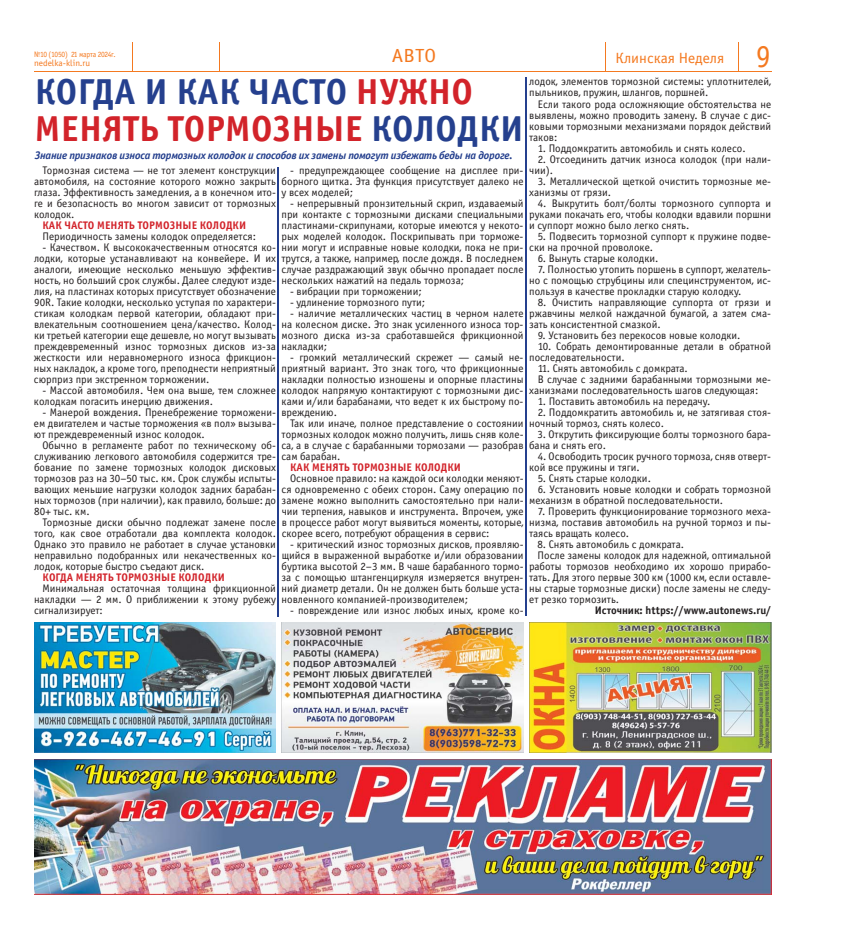
<style>
.page{position:relative;width:842px;height:936px;background:#fff}
.page>*{position:absolute;margin:0;border:0;box-sizing:border-box;transform-origin:0 0}
.t1{font:36.1px/37.2px "Officina Sans Bold ITC";letter-spacing:.01em;color:#25408e}
.t2{font:32px "Officina Sans Book ITC";color:#f47920;scale:.93 1}
.t3{font:19px "Officina Sans Book ITC";color:#f47920;scale:1.1 1}
.t4{font:14.9px "Officina Sans Book ITC";color:#f47920}
.t5{font:11px/11px "Officina Sans Book ITC";color:#231f20;text-align:justify}
.t6{font:italic 11px "Officina Sans Bold ITC";letter-spacing:-.02em;color:#25408e}
.t7{font:11px "Officina Sans Bold ITC";letter-spacing:.01em;color:#d2232a}
.t8{font:11px "Officina Sans Bold ITC";color:#231f20}
.t9{font:8.9px "Officina Sans Book ITC";color:#f47920}
.t10{font:8px "Officina Sans Book ITC";letter-spacing:-.04em;color:#f47920;scale:.94 1}
.s1{color:#d2232a}
</style>
<div class="page">
<svg style="left:605px;top:43px;width:1px;height:28px"></svg>
<svg style="left:738px;top:43px;width:1px;height:28px"></svg>
<svg style="left:132px;top:43px;width:1px;height:28px"></svg>
<svg style="left:219px;top:43px;width:1px;height:28px"></svg>
<hr style="left:34px;top:71px;width:737px;height:1px;background:#f47920">
<img style="left:34px;top:622px;width:242px;height:130px">
<img style="left:34px;top:759px;width:737px;height:135px">
<img style="left:282px;top:622px;width:241px;height:130px">
<img style="left:529px;top:622px;width:242px;height:130px">
<hr style="left:278px;top:167px;width:1px;height:449px;background:#25408e">
<hr style="left:525px;top:77px;width:1px;height:539px;background:#25408e">
<h3 class="t3" style="left:392px;top:45px;width:42px">АВТО</h3>
<h2 class="t2" style="left:756px;top:37px;width:17px">9</h2>
<h1 class="t1" style="left:35px;top:73px;width:490px">КОГДА И КАК ЧАСТО <span class="s1">НУЖНО<br>МЕНЯТЬ ТОРМОЗНЫЕ</span> КОЛОДКИ</h1>
<p class="t6" style="left:35px;top:149px;width:479px">Знание признаков износа тормозных колодок и способов их замены помогут избежать беды на дороге.</p>
<p class="t5" style="left:34px;top:165px;width:243px;text-indent:9px">Тормозная система — не тот элемент конструкции автомобиля, на состояние которого можно закрыть глаза. Эффективность замедления, а в конечном ито&shy;ге и безопасность во многом зависит от тормозных колодок.</p>
<p class="t7" style="left:43px;top:218px;width:205px">КАК ЧАСТО МЕНЯТЬ ТОРМОЗНЫЕ КОЛОДКИ</p>
<p class="t5" style="left:43px;top:231px;width:215px">Периодичность замены колодок определяется:</p>
<p class="t5" style="left:34px;top:242px;width:243px;text-indent:9px">- Качеством. К высококачественным относятся ко&shy;лодки, которые устанавливают на конвейере. И их аналоги, имеющие несколько меньшую эффектив&shy;ность, но больший срок службы. Далее следуют изде&shy;лия, на пластинах которых присутствует обозначение 90R. Такие колодки, несколько уступая по характери&shy;стикам колодкам первой категории, обладают при&shy;влекательным соотношением цена/качество. Колод&shy;ки третьей категории еще дешевле, но могут вызывать преждевременный износ тормозных дисков из-за жесткости или неравномерного износа фрикцион&shy;ных накладок, а кроме того, преподнести неприятный сюрприз при экстренном торможении.</p>
<p class="t5" style="left:34px;top:385px;width:243px;text-indent:9px">- Массой автомобиля. Чем она выше, тем сложнее колодкам погасить инерцию движения.</p>
<p class="t5" style="left:34px;top:407px;width:243px;text-indent:9px">- Манерой вождения. Пренебрежение торможени&shy;ем двигателем и частые торможения «в пол» вызыва&shy;ют преждевременный износ колодок.</p>
<p class="t5" style="left:34px;top:440px;width:243px;text-indent:9px">Обычно в регламенте работ по техническому об&shy;служиванию легкового автомобиля содержится тре&shy;бование по замене тормозных колодок дисковых тормозов раз на 30–50 тыс. км. Срок службы испыты&shy;вающих меньшие нагрузки колодок задних барабан&shy;ных тормозов (при наличии), как правило, больше: до 80+ тыс. км.</p>
<p class="t5" style="left:34px;top:517px;width:243px;text-indent:9px">Тормозные диски обычно подлежат замене после того, как свое отработали два комплекта колодок.<br>Однако это правило не работает в случае установки неправильно подобранных или некачественных ко&shy;лодок, которые быстро съедают диск.</p>
<p class="t7" style="left:43px;top:570px;width:184px">КОГДА МЕНЯТЬ ТОРМОЗНЫЕ КОЛОДКИ</p>
<p class="t5" style="left:34px;top:583px;width:243px;text-indent:9px">Минимальная остаточная толщина фрикционной накладки — 2 мм. О приближении к этому рубежу сигнализирует:</p>
<p class="t10" style="left:34px;top:49px;width:88px">№10 (1050) 21 марта 2024г.</p>
<p class="t9" style="left:34px;top:58px;width:58px">nedelka-klin.ru</p>
<h3 class="t4" style="left:615px;top:49px;width:110px">Клинская Неделя</h3>
<p class="t5" style="left:529px;top:76px;width:243px">лодок, элементов тормозной системы: уплотнителей, пыльников, пружин, шлангов, поршней.</p>
<p class="t5" style="left:529px;top:98px;width:243px;text-indent:9px">Если такого рода осложняющие обстоятельства не выявлены, можно проводить замену. В случае с дис&shy;ковыми тормозными механизмами порядок действий таков:</p>
<p class="t5" style="left:538px;top:142px;width:209px">1. Поддомкратить автомобиль и снять колесо.</p>
<p class="t5" style="left:529px;top:153px;width:243px;text-indent:8px">2. Отсоединить датчик износа колодок (при нали&shy;чии).</p>
<p class="t5" style="left:529px;top:175px;width:243px;text-indent:9px">3. Металлической щеткой очистить тормозные ме&shy;ханизмы от грязи.</p>
<p class="t5" style="left:529px;top:197px;width:243px;text-indent:8px">4. Выкрутить болт/болты тормозного суппорта и руками покачать его, чтобы колодки вдавили поршни и суппорт можно было легко снять.</p>
<p class="t5" style="left:529px;top:230px;width:243px;text-indent:8px">5. Подвесить тормозной суппорт к пружине подве&shy;ски на прочной проволоке.</p>
<p class="t5" style="left:538px;top:252px;width:122px">6. Вынуть старые колодки.</p>
<p class="t5" style="left:529px;top:263px;width:243px;text-indent:9px">7. Полностью утопить поршень в суппорт, желатель&shy;но с помощью струбцины или специнструментом, ис&shy;пользуя в качестве прокладки старую колодку.</p>
<p class="t5" style="left:529px;top:296px;width:243px;text-indent:8px">8. Очистить направляющие суппорта от грязи и ржавчины мелкой наждачной бумагой, а затем сма&shy;зать консистентной смазкой.</p>
<p class="t5" style="left:538px;top:329px;width:204px">9. Установить без перекосов новые колодки.</p>
<p class="t5" style="left:529px;top:340px;width:243px;text-indent:9px">10. Собрать демонтированные детали в обратной последовательности.</p>
<p class="t5" style="left:538px;top:362px;width:152px">11. Снять автомобиль с домкрата.</p>
<p class="t5" style="left:538px;top:373px;width:235px">В случае с задними барабанными тормозными ме-</p>
<p class="t5" style="left:529px;top:384px;width:231px">ханизмами последовательность шагов следующая:</p>
<p class="t5" style="left:538px;top:395px;width:174px">1. Поставить автомобиль на передачу.</p>
<p class="t5" style="left:529px;top:406px;width:243px;text-indent:9px">2. Поддомкратить автомобиль и, не затягивая стоя&shy;ночный тормоз, снять колесо.</p>
<p class="t5" style="left:529px;top:428px;width:243px;text-indent:8px">3. Открутить фиксирующие болты тормозного бара&shy;бана и снять его.</p>
<p class="t5" style="left:529px;top:450px;width:243px;text-indent:9px">4. Освободить тросик ручного тормоза, сняв отверт&shy;кой все пружины и тяги.</p>
<p class="t5" style="left:538px;top:472px;width:115px">5. Снять старые колодки.</p>
<p class="t5" style="left:529px;top:483px;width:243px;text-indent:9px">6. Установить новые колодки и собрать тормозной механизм в обратной последовательности.</p>
<p class="t5" style="left:529px;top:505px;width:243px;text-indent:9px">7. Проверить функционирование тормозного меха&shy;низма, поставив автомобиль на ручной тормоз и пы&shy;таясь вращать колесо.</p>
<p class="t5" style="left:538px;top:538px;width:148px">8. Снять автомобиль с домкрата.</p>
<p class="t5" style="left:538px;top:549px;width:235px">После замены колодок для надежной, оптимальной</p>
<p class="t5" style="left:529px;top:560px;width:243px">работы тормозов необходимо их хорошо прирабо-</p>
<p class="t5" style="left:529px;top:571px;width:243px">тать. Для этого первые 300 км (1000 км, если оставле-</p>
<p class="t5" style="left:529px;top:582px;width:243px">ны старые тормозные диски) после замены не следу-</p>
<p class="t5" style="left:529px;top:593px;width:92px">ет резко тормозить.</p>
<p class="t8" style="left:595px;top:603px;width:178px">Источник: https://www.autonews.ru/</p>
<p class="t5" style="left:282px;top:165px;width:243px;text-indent:9px">- предупреждающее сообщение на дисплее при&shy;борного щитка. Эта функция присутствует далеко не у всех моделей;</p>
<p class="t5" style="left:282px;top:198px;width:243px;text-indent:9px">- непрерывный пронзительный скрип, издаваемый при контакте с тормозными дисками специальными пластинами-скрипунами, которые имеются у некото&shy;рых моделей колодок. Поскрипывать при торможе&shy;нии могут и исправные новые колодки, пока не при&shy;трутся, а также, например, после дождя. В последнем случае раздражающий звук обычно пропадает после нескольких нажатий на педаль тормоза;</p>
<p class="t5" style="left:290px;top:286px;width:133px">- вибрации при торможении;</p>
<p class="t5" style="left:290px;top:297px;width:137px">- удлинение тормозного пути;</p>
<p class="t5" style="left:282px;top:308px;width:243px;text-indent:9px">- наличие металлических частиц в черном налете на колесном диске. Это знак усиленного износа тор&shy;мозного диска из-за сработавшейся фрикционной накладки;</p>
<p class="t5" style="left:282px;top:352px;width:243px;text-indent:9px">- громкий металлический скрежет — самый не&shy;приятный вариант. Это знак того, что фрикционные накладки полностью изношены и опорные пластины колодок напрямую контактируют с тормозными дис&shy;ками и/или барабанами, что ведет к их быстрому по&shy;вреждению.</p>
<p class="t5" style="left:282px;top:418px;width:243px;text-indent:9px">Так или иначе, полное представление о состоянии тормозных колодок можно получить, лишь сняв коле&shy;са, а в случае с барабанными тормозами — разобрав сам барабан.</p>
<p class="t7" style="left:290px;top:460px;width:172px">КАК МЕНЯТЬ ТОРМОЗНЫЕ КОЛОДКИ</p>
<p class="t5" style="left:282px;top:473px;width:243px;text-indent:8px">Основное правило: на каждой оси колодки меняют&shy;ся одновременно с обеих сторон. Саму операцию по замене можно выполнить самостоятельно при нали&shy;чии терпения, навыков и инструмента. Впрочем, уже в процессе работ могут выявиться моменты, которые, скорее всего, потребуют обращения в сервис:</p>
<p class="t5" style="left:282px;top:539px;width:243px;text-indent:9px">- критический износ тормозных дисков, проявляю&shy;щийся в выраженной выработке и/или образовании буртика высотой 2–3 мм. В чаше барабанного тормо&shy;за с помощью штангенциркуля измеряется внутрен&shy;ний диаметр детали. Он не должен быть больше уста&shy;новленного компанией-производителем;</p>
<p class="t5" style="left:290px;top:605px;width:235px">- повреждение или износ любых иных, кроме ко-</p>
</div>
